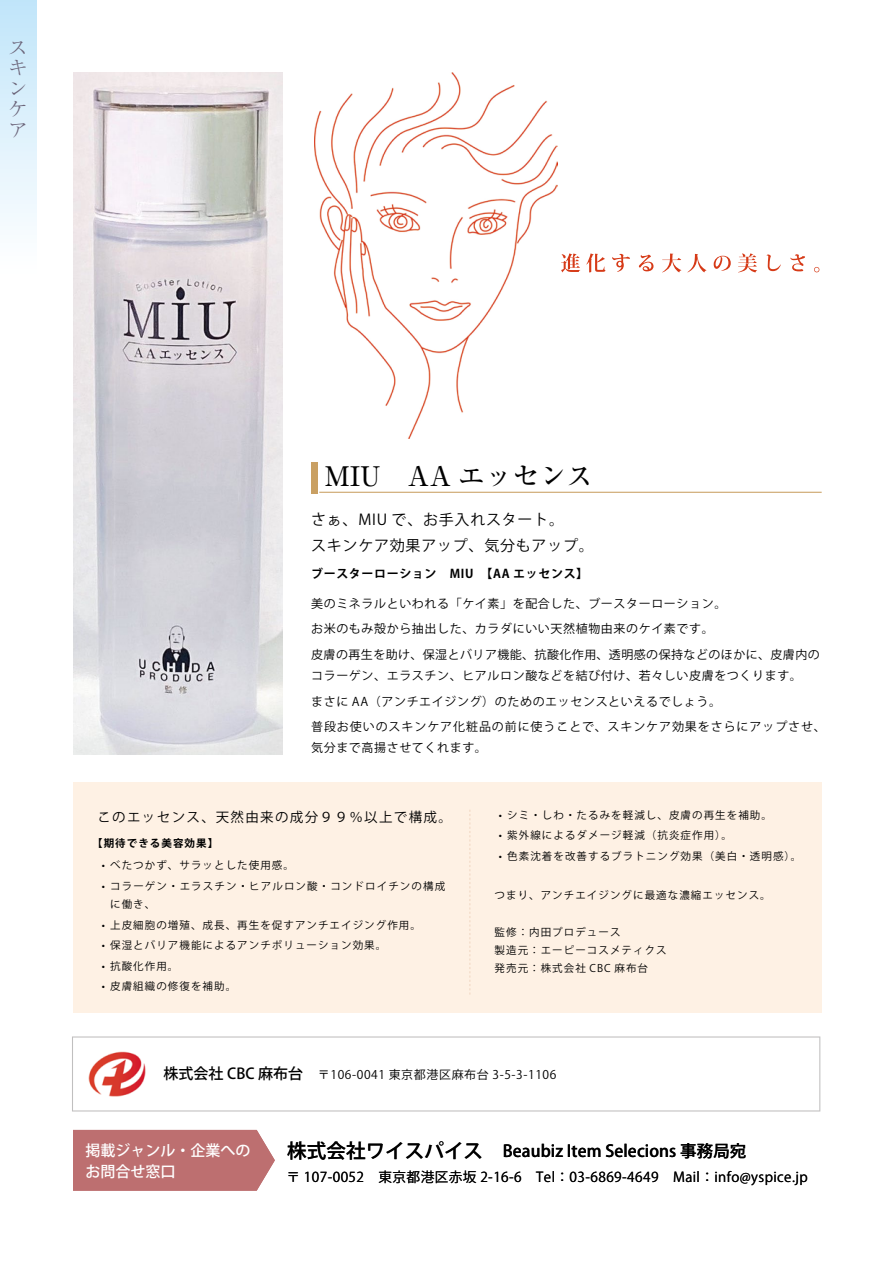
<style>
.page{position:relative;width:893px;height:1263px;background:#fff}
.page>*{position:absolute;margin:0;border:0;box-sizing:border-box;transform-origin:0 0}
.t1{font:500 27px "Ryumin Pro";color:#000}
.t2{font:300 19.5px/20.4px "Ryumin Pro";color:#6b6479;text-align:justify;scale:1.05 1}
.t3{font:500 16.5px "Koz Go Pr 6 N";letter-spacing:.005em;color:#000}
.t4{font:15px/25.5px "Koz Go Pr 6 N";letter-spacing:.05em;color:#000}
.t5{font:500 15px/21.3px "Koz Go Pr 6 N";color:#fff}
.t6{font:13.65px "Koz Go Pr 6 N";letter-spacing:.03em;color:#000}
.t7{font:13.5px "Koz Go Pr 6 N";letter-spacing:.1em;color:#000}
.t8{font:12px/25.5px "Koz Go Pr 6 N";letter-spacing:.05em;color:#000}
.t9{font:700 12px "Koz Go Pr 6 N";letter-spacing:.05em;color:#000}
.t10{font:10.5px/18.3px "Koz Go Pr 6 N";letter-spacing:.1em;color:#000}
.t11{font:700 10.5px "Koz Go Pr 6 N";letter-spacing:.1em;color:#000}
.s1{font-weight:500;font-size:15px}
.s2{font-size:19.5px}
</style>
<div class="page">
<div style="left:73px;top:783px;width:749px;height:230px;background:#fef1e4"></div>
<hr style="left:319px;top:492px;width:503px;height:1px;background:#c9a063">
<div style="left:311px;top:462px;width:6px;height:31px;background:#c9a063"></div>
<svg style="left:72px;top:1036px;width:748px;height:75px"></svg>
<img style="left:89px;top:1049px;width:58px;height:49px">
<img style="left:314px;top:72px;width:243px;height:367px">
<img style="left:73px;top:72px;width:210px;height:683px">
<svg style="left:561px;top:253px;width:19px;height:19px"></svg>
<svg style="left:586px;top:253px;width:19px;height:19px"></svg>
<svg style="left:612px;top:254px;width:18px;height:18px"></svg>
<svg style="left:639px;top:255px;width:14px;height:16px"></svg>
<svg style="left:662px;top:253px;width:19px;height:19px"></svg>
<svg style="left:687px;top:254px;width:19px;height:18px"></svg>
<svg style="left:714px;top:256px;width:17px;height:15px"></svg>
<svg style="left:738px;top:253px;width:19px;height:19px"></svg>
<svg style="left:767px;top:254px;width:14px;height:17px"></svg>
<svg style="left:790px;top:254px;width:15px;height:17px"></svg>
<svg style="left:814px;top:267px;width:5px;height:5px"></svg>
<svg style="left:469px;top:810px;width:1px;height:185px"></svg>
<div style="left:0;top:0;width:36px;height:276px;background:linear-gradient(to bottom,#c1e5fa,#fff)"></div>
<div style="left:73px;top:1130px;width:202px;height:61px;background:#bd6f70"></div>
<h2 class="t2" style="left:8px;top:36px;width:21px">スキンケア</h2>
<h1 class="t1" style="left:325px;top:454px;width:270px">MIU　AA エッセンス</h1>
<p class="t4" style="left:311px;top:507px;width:284px">さぁ、MIU で、お手入れスタート。<br>スキンケア効果アップ、気分もアップ。</p>
<p class="t9" style="left:311px;top:567px;width:279px">ブースターローション　MIU　【AA エッセンス】</p>
<p class="t8" style="left:311px;top:591px;width:510px">美のミネラルといわれる「ケイ素」を配合した、ブースターローション。<br>お米のもみ殻から抽出した、カラダにいい天然植物由来のケイ素です。<br>皮膚の再生を助け、保湿とバリア機能、抗酸化作用、透明感の保持などのほかに、皮膚内の</p>
<p class="t8" style="left:311px;top:663px;width:516px">コラーゲン、エラスチン、ヒアルロン酸などを結び付け、若々しい皮膚をつくります。<br>まさに AA（アンチエイジング）のためのエッセンスといえるでしょう。<br>普段お使いのスキンケア化粧品の前に使うことで、スキンケア効果をさらにアップさせ、</p>
<p class="t8" style="left:311px;top:735px;width:177px">気分まで高揚させてくれます。</p>
<p class="t7" style="left:97px;top:809px;width:356px">このエッセンス、天然由来の成分９９％以上で構成。</p>
<p class="t11" style="left:92px;top:837px;width:128px">【期待できる美容効果】</p>
<p class="t10" style="left:102px;top:857px;width:194px">• べたつかず、サラッとした使用感。</p>
<p class="t10" style="left:110px;top:877px;width:337px;text-indent:-9px">• コラーゲン・エラスチン・ヒアルロン酸・コンドロイチンの構成に働き、</p>
<p class="t10" style="left:102px;top:916px;width:321px">• 上皮細胞の増殖、成長、再生を促すアンチエイジング作用。</p>
<p class="t10" style="left:102px;top:936px;width:286px">• 保湿とバリア機能によるアンチポリューション効果。</p>
<p class="t10" style="left:102px;top:957px;width:78px">• 抗酸化作用。</p>
<p class="t10" style="left:102px;top:977px;width:136px">• 皮膚組織の修復を補助。</p>
<p class="t10" style="left:499px;top:806px;width:275px">• シミ・しわ・たるみを軽減し、皮膚の再生を補助。</p>
<p class="t10" style="left:499px;top:827px;width:235px">• 紫外線によるダメージ軽減（抗炎症作用）。</p>
<p class="t10" style="left:499px;top:847px;width:304px">• 色素沈着を改善するブラトニング効果（美白・透明感）。</p>
<p class="t10" style="left:495px;top:886px;width:278px">つまり、アンチエイジングに最適な濃縮エッセンス。</p>
<p class="t10" style="left:495px;top:923px;width:174px">監修：内田プロデュース<br>製造元：エーピーコスメティクス発売元：株式会社 CBC 麻布台</p>
<p class="t8" style="left:163px;top:1062px;width:394px"><span class="s1">株式会社 CBC 麻布台</span> 〒106-0041 東京都港区麻布台 3-5-3-1106</p>
<p class="t5" style="left:86px;top:1140px;width:166px">掲載ジャンル・企業へのお問合せ窓口</p>
<h3 class="t3" style="left:287px;top:1141px;width:461px"><span class="s2">株式会社ワイスパイス　</span>Beaubiz Item Selecions 事務局宛</h3>
<p class="t6" style="left:286px;top:1169px;width:523px">〒 107-0052　東京都港区赤坂 2-16-6　Tel：03-6869-4649　Mail：info@yspice.jp</p>
</div>
